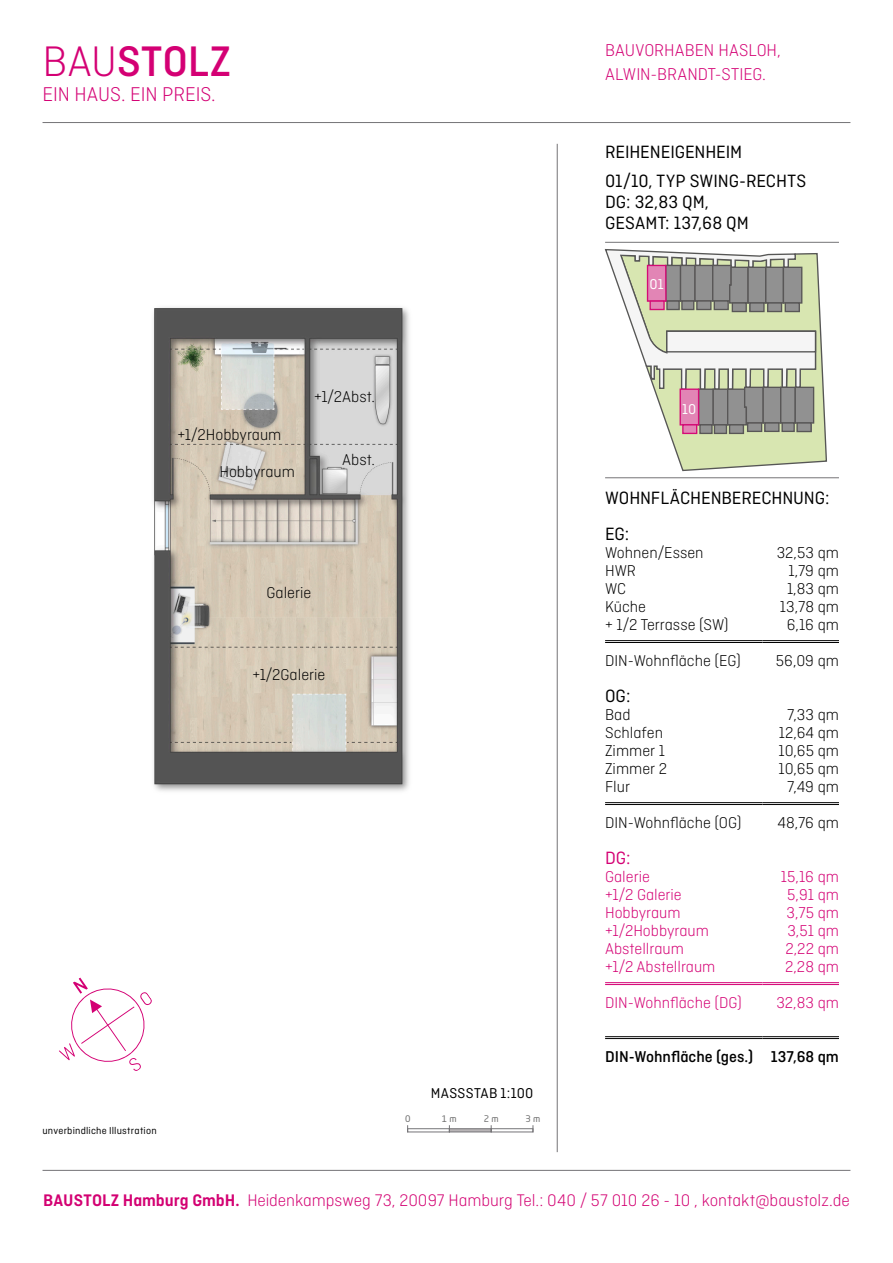
<style>
.page{position:relative;width:893px;height:1263px;background:#fff}
.page>*{position:absolute;margin:0;border:0;box-sizing:border-box;transform-origin:0 0}
._02_Subline_22pt_Sch{font:500 45px "Ciutadella";letter-spacing:.005em;color:#d40074}
._02_Subline_22pt_Sch-2{font:300 21px "Ciutadella";color:#d40074}
.subline_schwarz{font:18.75px/21px "Ciutadella";color:#000}
._03_Zwischenhead_12{font:18.75px "Ciutadella";color:#000}
._03_Zwischenhead_12-2{font:18.75px "Ciutadella";color:#d40074}
._02_Subline_22pt_Sch-3{font:300 18px "Ciutadella";color:#d40074}
.t1{font:300 17.7px "Ciutadella";letter-spacing:-.005em;color:#d30072}
.Helv-10pt-weiss-link{font:300 16.5px "Ciutadella";color:#d40074}
.Helv-10pt-weiss-rech{font:300 16.5px "Ciutadella";color:#000}
.Text-im-Grundriss{font:300 16.5px "Ciutadella";color:#000}
._03_Zwischenhead_12-3{font:300 16.5px/18px "Ciutadella";color:#000}
.Helv-10pt-weiss-link-2{font:300 16.5px/18px "Ciutadella";color:#000}
.Helv-10pt-weiss-rech-2{font:300 16.5px "Ciutadella";color:#d40074}
.Links-fett-doppel{font:500 16.5px "Ciutadella";color:#000}
.Links-fett-doppel-2{font:300 16.5px "Ciutadella";color:#000}
.Links-fett-doppel-3{font:300 16.5px "Ciutadella";color:#d40074}
.rechts-fett-doppel{font:300 16.5px "Ciutadella";color:#000}
.rechts-fett-doppel-2{font:500 16.5px "Ciutadella";color:#000}
.rechts-fett-doppel-3{font:300 16.5px "Ciutadella";color:#d40074}
._03_Zwischenhead_12-4{font:15px "Ciutadella";letter-spacing:.02em;color:#000}
._05_Nummern-Geschoss{font:15px "Ciutadella";color:#fff}
._03_Zwischenhead_12-5{font:10.5px "Ciutadella";letter-spacing:.02em;color:#000}
.t2{font:9px "Neo Tech Std";color:#6e6e6e}
.s1{font-weight:300}
.s2{font-weight:600}
</style>
<div class="page">
<hr style="left:557px;top:144px;width:1px;height:1008px;background:#757477">
<hr style="left:43px;top:1170px;width:807px;height:1px;background:#757477">
<hr style="left:43px;top:122px;width:807px;height:1px;background:#757477">
<div style="left:407px;top:1128px;width:43px;height:4px;border:1px solid #757477"></div>
<div style="left:491px;top:1128px;width:42px;height:4px;border:1px solid #757477"></div>
<svg style="left:450px;top:1128px;width:41px;height:4px"></svg>
<svg style="left:59px;top:977px;width:93px;height:94px"></svg>
<img style="left:153px;top:307px;width:256px;height:484px">
<svg style="left:605px;top:249px;width:221px;height:221px"></svg>
<div style="left:732px;top:303px;width:14px;height:8px;background:#919191"></div>
<div style="left:732px;top:302px;width:15px;height:10px;border:1px solid #595757"></div>
<div style="left:748px;top:267px;width:18px;height:36px;background:#919191"></div>
<div style="left:747px;top:267px;width:19px;height:37px;border:1px solid #595757"></div>
<div style="left:750px;top:303px;width:14px;height:8px;background:#919191"></div>
<div style="left:749px;top:302px;width:16px;height:10px;border:1px solid #595757"></div>
<div style="left:766px;top:267px;width:17px;height:36px;background:#919191"></div>
<div style="left:765px;top:267px;width:19px;height:37px;border:1px solid #595757"></div>
<div style="left:768px;top:303px;width:13px;height:8px;background:#919191"></div>
<div style="left:767px;top:302px;width:15px;height:10px;border:1px solid #595757"></div>
<div style="left:783px;top:267px;width:19px;height:36px;background:#919191"></div>
<div style="left:783px;top:267px;width:19px;height:37px;border:1px solid #595757"></div>
<div style="left:785px;top:303px;width:14px;height:8px;background:#919191"></div>
<div style="left:785px;top:302px;width:15px;height:10px;border:1px solid #595757"></div>
<div style="left:680px;top:389px;width:19px;height:36px;background:#e285b5"></div>
<div style="left:679px;top:388px;width:20px;height:37px;border:1px solid #d40c76"></div>
<div style="left:683px;top:425px;width:14px;height:8px;background:#e285b5"></div>
<div style="left:682px;top:424px;width:15px;height:10px;border:1px solid #d40c76"></div>
<div style="left:647px;top:265px;width:19px;height:36px;background:#e285b5"></div>
<div style="left:647px;top:265px;width:20px;height:37px;border:1px solid #d40c76"></div>
<div style="left:650px;top:301px;width:14px;height:8px;background:#e285b5"></div>
<div style="left:649px;top:300px;width:16px;height:10px;border:1px solid #d40c76"></div>
<hr style="left:605px;top:802px;width:157px;height:1px;background:#000">
<hr style="left:605px;top:804px;width:157px;height:1px;background:#000">
<hr style="left:762px;top:802px;width:77px;height:1px;background:#000">
<hr style="left:762px;top:804px;width:77px;height:1px;background:#000">
<hr style="left:605px;top:982px;width:157px;height:1px;background:#d40074">
<hr style="left:605px;top:984px;width:157px;height:1px;background:#d40074">
<hr style="left:762px;top:982px;width:77px;height:1px;background:#d40074">
<hr style="left:762px;top:984px;width:77px;height:1px;background:#d40074">
<hr style="left:605px;top:1036px;width:157px;height:1px;background:#000">
<hr style="left:605px;top:1038px;width:157px;height:1px;background:#000">
<hr style="left:762px;top:1036px;width:77px;height:1px;background:#000">
<hr style="left:762px;top:1038px;width:77px;height:1px;background:#000">
<hr style="left:605px;top:242px;width:234px;height:1px;background:#757477">
<hr style="left:605px;top:477px;width:234px;height:1px;background:#757477">
<hr style="left:605px;top:640px;width:157px;height:1px;background:#000">
<hr style="left:605px;top:642px;width:157px;height:1px;background:#000">
<hr style="left:762px;top:640px;width:77px;height:1px;background:#000">
<hr style="left:762px;top:642px;width:77px;height:1px;background:#000">
<p class="_02_Subline_22pt_Sch" style="left:43px;top:36px;width:190px"><span class="s1">BAU</span>STOLZ</p>
<p class="_02_Subline_22pt_Sch-2" style="left:43px;top:83px;width:175px">EIN HAUS. EIN PREIS.</p>
<p class="Text-im-Grundriss" style="left:178px;top:426px;width:105px">+1/2Hobbyraum</p>
<p class="Text-im-Grundriss" style="left:219px;top:463px;width:77px">Hobbyraum</p>
<p class="Text-im-Grundriss" style="left:314px;top:388px;width:63px">+1/2Abst.</p>
<p class="Text-im-Grundriss" style="left:342px;top:451px;width:34px">Abst.</p>
<p class="Text-im-Grundriss" style="left:266px;top:584px;width:46px">Galerie</p>
<p class="Text-im-Grundriss" style="left:252px;top:666px;width:75px">+1/2Galerie</p>
<p class="_03_Zwischenhead_12-5" style="left:43px;top:1125px;width:116px">unverbindliche Illustration</p>
<p class="_03_Zwischenhead_12-4" style="left:431px;top:1085px;width:104px">MASSSTAB 1:100</p>
<p class="t2" style="left:405px;top:1113px;width:7px">0</p>
<p class="t2" style="left:442px;top:1113px;width:16px">1 m</p>
<p class="t2" style="left:484px;top:1113px;width:16px">2 m</p>
<p class="t2" style="left:526px;top:1113px;width:16px">3 m</p>
<p class="_02_Subline_22pt_Sch-3" style="left:605px;top:40px;width:177px">BAUVORHABEN HASLOH,</p>
<p class="_02_Subline_22pt_Sch-3" style="left:605px;top:64px;width:162px">ALWIN-BRANDT-STIEG.</p>
<p class="subline_schwarz" style="left:605px;top:141px;width:139px">REIHENEIGENHEIM</p>
<p class="subline_schwarz" style="left:605px;top:171px;width:203px">01/10, TYP SWING-RECHTS<br>DG: 32,83 QM,<br>GESAMT: 137,68 QM</p>
<p class="_05_Nummern-Geschoss" style="left:650px;top:276px;width:16px">01</p>
<p class="_05_Nummern-Geschoss" style="left:682px;top:401px;width:16px">10</p>
<p class="subline_schwarz" style="left:605px;top:487px;width:226px">WOHNFLÄCHENBERECHNUNG:</p>
<p class="_03_Zwischenhead_12" style="left:605px;top:524px;width:26px">EG:</p>
<p class="Helv-10pt-weiss-link-2" style="left:605px;top:544px;width:125px">Wohnen/Essen<br>HWR<br>WC<br>Küche<br>+ 1/2 Terrasse (SW)</p>
<p class="_03_Zwischenhead_12-3" style="left:605px;top:652px;width:137px">DIN-Wohnfläche (EG)</p>
<p class="_03_Zwischenhead_12" style="left:605px;top:686px;width:27px">OG:</p>
<p class="_03_Zwischenhead_12-3" style="left:605px;top:706px;width:64px">Bad<br>Schlafen<br>Zimmer 1<br>Zimmer 2<br>Flur</p>
<p class="Helv-10pt-weiss-rech" style="left:777px;top:544px;width:64px">32,53 qm</p>
<p class="Helv-10pt-weiss-rech" style="left:788px;top:562px;width:52px">1,79 qm</p>
<p class="Helv-10pt-weiss-rech" style="left:787px;top:580px;width:53px">1,83 qm</p>
<p class="Helv-10pt-weiss-rech" style="left:780px;top:598px;width:61px">13,78 qm</p>
<p class="Helv-10pt-weiss-rech" style="left:787px;top:616px;width:54px">6,16 qm</p>
<p class="rechts-fett-doppel" style="left:776px;top:652px;width:65px">56,09 qm</p>
<p class="Helv-10pt-weiss-rech" style="left:787px;top:706px;width:53px">7,33 qm</p>
<p class="Helv-10pt-weiss-rech" style="left:779px;top:724px;width:62px">12,64 qm</p>
<p class="Helv-10pt-weiss-rech" style="left:779px;top:742px;width:62px">10,65 qm</p>
<p class="Helv-10pt-weiss-rech" style="left:779px;top:760px;width:62px">10,65 qm</p>
<p class="Helv-10pt-weiss-rech" style="left:787px;top:778px;width:53px">7,49 qm</p>
<p class="Links-fett-doppel-2" style="left:605px;top:814px;width:138px">DIN-Wohnfläche (OG)</p>
<p class="rechts-fett-doppel" style="left:777px;top:814px;width:63px">48,76 qm</p>
<p class="Helv-10pt-weiss-link" style="left:605px;top:868px;width:46px">Galerie</p>
<p class="Helv-10pt-weiss-rech-2" style="left:781px;top:868px;width:60px">15,16 qm</p>
<p class="Helv-10pt-weiss-link" style="left:605px;top:886px;width:78px">+1/2 Galerie</p>
<p class="Helv-10pt-weiss-rech-2" style="left:787px;top:886px;width:53px">5,91 qm</p>
<p class="Helv-10pt-weiss-link" style="left:605px;top:904px;width:77px">Hobbyraum</p>
<p class="Helv-10pt-weiss-rech-2" style="left:786px;top:904px;width:54px">3,75 qm</p>
<p class="Helv-10pt-weiss-link" style="left:605px;top:922px;width:105px">+1/2Hobbyraum</p>
<p class="Helv-10pt-weiss-rech-2" style="left:787px;top:922px;width:53px">3,51 qm</p>
<p class="Helv-10pt-weiss-link" style="left:605px;top:940px;width:80px">Abstellraum</p>
<p class="Helv-10pt-weiss-rech-2" style="left:785px;top:940px;width:55px">2,22 qm</p>
<p class="Helv-10pt-weiss-link" style="left:605px;top:958px;width:112px">+1/2 Abstellraum</p>
<p class="Helv-10pt-weiss-rech-2" style="left:785px;top:958px;width:55px">2,28 qm</p>
<p class="Links-fett-doppel-3" style="left:605px;top:994px;width:138px">DIN-Wohnfläche (DG)</p>
<p class="rechts-fett-doppel-3" style="left:776px;top:994px;width:64px">32,83 qm</p>
<p class="Links-fett-doppel" style="left:605px;top:1047px;width:150px">DIN-Wohnfläche (ges.)</p>
<p class="rechts-fett-doppel-2" style="left:771px;top:1047px;width:70px">137,68 qm</p>
<p class="_03_Zwischenhead_12-2" style="left:605px;top:848px;width:27px">DG:</p>
<p class="t1" style="left:43px;top:1190px;width:808px"><span class="s2">BAUSTOLZ Hamburg GmbH.</span> Heidenkampsweg 73, 20097 Hamburg Tel.: 040 / 57 010 26 - 10 , kontakt@baustolz.de</p>
</div>
